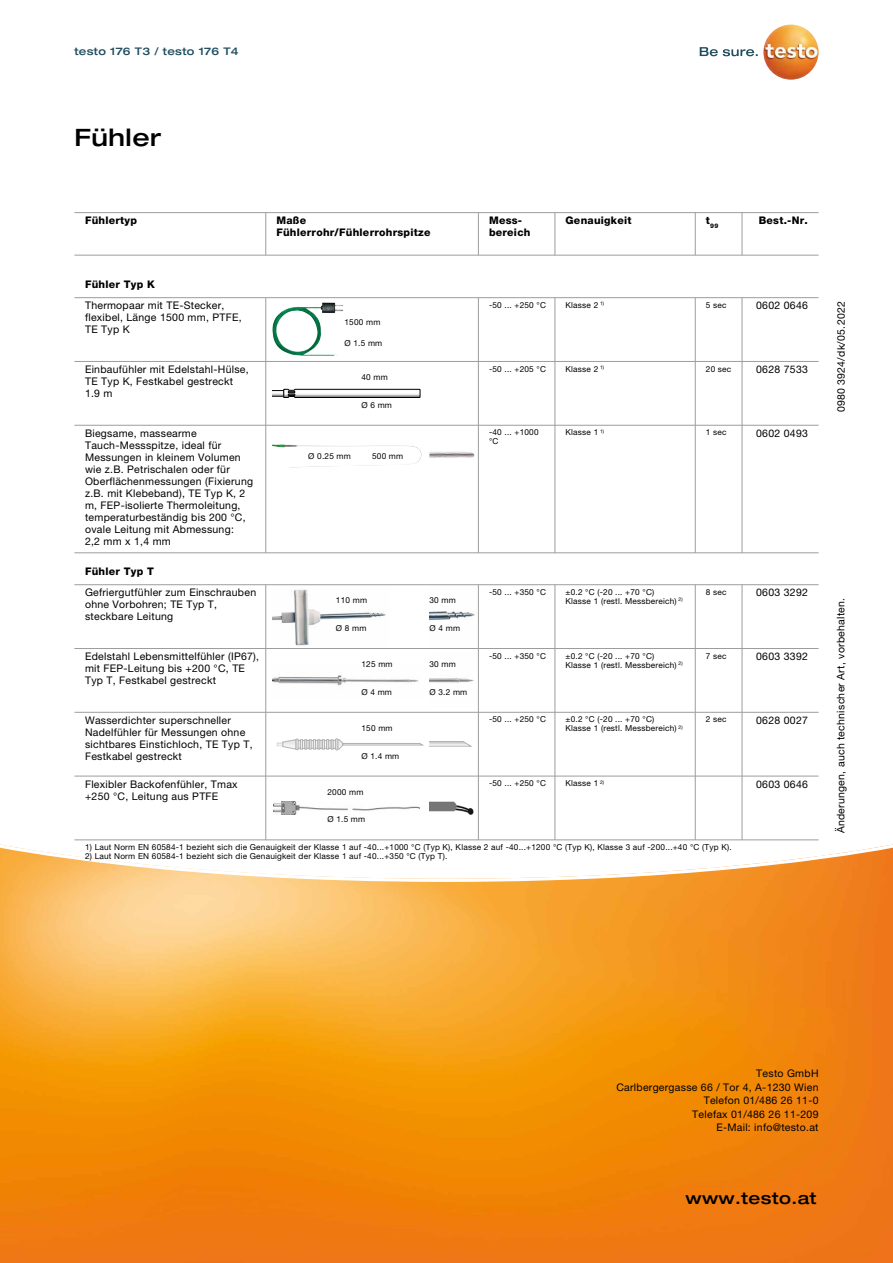
<style>
.page{position:relative;width:893px;height:1263px;background:#fff}
.page>*{position:absolute;margin:0;border:0;box-sizing:border-box;transform-origin:0 0}
.t1{font:500 expanded 24px "Helvetica Neue LTW1 G";letter-spacing:.025em;color:#000}
.t2{font:500 expanded 16.5px "Helvetica Neue LTW1 G";letter-spacing:.025em;color:#000}
.t3{font:10.5px/12px "Helvetica Neue LTW1 G";letter-spacing:.025em;color:#000}
.t4{font:800 10.5px/12px "Helvetica Neue LTW1 G";letter-spacing:.025em;color:#000}
.t5{font:500 expanded 10.5px "Helvetica Neue LTW1 G";letter-spacing:.025em;color:#1f4d5e}
.t6{font:8.25px/9px "Helvetica Neue LTW1 G";letter-spacing:.025em;color:#000}
.t7{font:800 6.3px "Helvetica Neue LTW1 G";color:#000}
</style>
<div class="page">
<svg style="left:0;top:840px;width:893px;height:423px;background:#f49d2f"></svg>
<svg style="left:272px;top:389px;width:148px;height:9px"></svg>
<img style="left:272px;top:444px;width:150px;height:24px">
<img style="left:429px;top:451px;width:49px;height:7px">
<img style="left:272px;top:589px;width:114px;height:57px">
<img style="left:272px;top:675px;width:147px;height:11px">
<svg style="left:277px;top:739px;width:146px;height:11px"></svg>
<img style="left:429px;top:611px;width:46px;height:9px">
<img style="left:429px;top:678px;width:45px;height:5px">
<svg style="left:429px;top:741px;width:42px;height:5px"></svg>
<img style="left:273px;top:802px;width:146px;height:12px">
<img style="left:273px;top:305px;width:49px;height:21px">
<svg style="left:700px;top:47px;width:58px;height:9px"></svg>
<img style="left:763px;top:24px;width:56px;height:56px;border-radius:28px">
<img style="left:429px;top:796px;width:49px;height:24px">
<hr style="left:74px;top:212px;width:745px;height:1px;background:#9d9d9c">
<hr style="left:265px;top:213px;width:1px;height:42px;background:#9d9d9c">
<hr style="left:478px;top:213px;width:1px;height:42px;background:#9d9d9c">
<hr style="left:555px;top:213px;width:1px;height:42px;background:#9d9d9c">
<hr style="left:695px;top:213px;width:1px;height:42px;background:#9d9d9c">
<hr style="left:742px;top:213px;width:1px;height:42px;background:#9d9d9c">
<hr style="left:74px;top:255px;width:745px;height:1px;background:#9d9d9c">
<hr style="left:74px;top:297px;width:745px;height:1px;background:#9d9d9c">
<hr style="left:265px;top:298px;width:1px;height:63px;background:#9d9d9c">
<hr style="left:478px;top:298px;width:1px;height:63px;background:#9d9d9c">
<hr style="left:555px;top:298px;width:1px;height:63px;background:#9d9d9c">
<hr style="left:695px;top:298px;width:1px;height:63px;background:#9d9d9c">
<hr style="left:742px;top:298px;width:1px;height:63px;background:#9d9d9c">
<hr style="left:74px;top:361px;width:745px;height:1px;background:#9d9d9c">
<hr style="left:265px;top:361px;width:1px;height:64px;background:#9d9d9c">
<hr style="left:478px;top:361px;width:1px;height:64px;background:#9d9d9c">
<hr style="left:555px;top:361px;width:1px;height:64px;background:#9d9d9c">
<hr style="left:695px;top:361px;width:1px;height:64px;background:#9d9d9c">
<hr style="left:742px;top:361px;width:1px;height:64px;background:#9d9d9c">
<hr style="left:74px;top:552px;width:745px;height:1px;background:#9d9d9c">
<hr style="left:74px;top:425px;width:745px;height:1px;background:#9d9d9c">
<hr style="left:265px;top:425px;width:1px;height:128px;background:#9d9d9c">
<hr style="left:478px;top:425px;width:1px;height:128px;background:#9d9d9c">
<hr style="left:555px;top:425px;width:1px;height:128px;background:#9d9d9c">
<hr style="left:695px;top:425px;width:1px;height:128px;background:#9d9d9c">
<hr style="left:742px;top:425px;width:1px;height:128px;background:#9d9d9c">
<hr style="left:74px;top:584px;width:745px;height:1px;background:#9d9d9c">
<hr style="left:265px;top:585px;width:1px;height:63px;background:#9d9d9c">
<hr style="left:478px;top:585px;width:1px;height:63px;background:#9d9d9c">
<hr style="left:555px;top:585px;width:1px;height:63px;background:#9d9d9c">
<hr style="left:695px;top:585px;width:1px;height:63px;background:#9d9d9c">
<hr style="left:742px;top:585px;width:1px;height:63px;background:#9d9d9c">
<hr style="left:74px;top:648px;width:745px;height:1px;background:#9d9d9c">
<hr style="left:265px;top:648px;width:1px;height:64px;background:#9d9d9c">
<hr style="left:478px;top:648px;width:1px;height:64px;background:#9d9d9c">
<hr style="left:555px;top:648px;width:1px;height:64px;background:#9d9d9c">
<hr style="left:695px;top:648px;width:1px;height:64px;background:#9d9d9c">
<hr style="left:742px;top:648px;width:1px;height:64px;background:#9d9d9c">
<hr style="left:74px;top:712px;width:745px;height:1px;background:#9d9d9c">
<hr style="left:265px;top:712px;width:1px;height:64px;background:#9d9d9c">
<hr style="left:478px;top:712px;width:1px;height:64px;background:#9d9d9c">
<hr style="left:555px;top:712px;width:1px;height:64px;background:#9d9d9c">
<hr style="left:695px;top:712px;width:1px;height:64px;background:#9d9d9c">
<hr style="left:742px;top:712px;width:1px;height:64px;background:#9d9d9c">
<hr style="left:74px;top:839px;width:745px;height:1px;background:#9d9d9c">
<hr style="left:74px;top:776px;width:745px;height:1px;background:#9d9d9c">
<hr style="left:265px;top:776px;width:1px;height:64px;background:#9d9d9c">
<hr style="left:478px;top:776px;width:1px;height:64px;background:#9d9d9c">
<hr style="left:555px;top:776px;width:1px;height:64px;background:#9d9d9c">
<hr style="left:695px;top:776px;width:1px;height:64px;background:#9d9d9c">
<hr style="left:742px;top:776px;width:1px;height:64px;background:#9d9d9c">
<p class="t5" style="left:74px;top:44px;width:166px">testo 176 T3 / testo 176 T4</p>
<h1 class="t1" style="left:74px;top:122px;width:89px">Fühler</h1>
<p class="t4" style="left:85px;top:215px;width:54px">Fühlertyp</p>
<p class="t4" style="left:276px;top:215px;width:156px">Maße<br>Fühlerrohr/Fühlerrohrspitze</p>
<p class="t4" style="left:489px;top:215px;width:43px">Mess&shy;bereich</p>
<p class="t4" style="left:566px;top:215px;width:68px">Genauigkeit</p>
<p class="t7" style="left:706px;top:222px;width:14px"><sup>t</sup>99</p>
<p class="t4" style="left:759px;top:215px;width:51px">Best.-Nr.</p>
<p class="t4" style="left:85px;top:278px;width:71px">Fühler Typ K</p>
<p class="t3" style="left:85px;top:300px;width:158px">Thermopaar mit TE-Stecker, flexibel, Länge 1500 mm, PTFE,<br>TE Typ K</p>
<p class="t6" style="left:489px;top:300px;width:58px">-50 ... +250 °C</p>
<p class="t6" style="left:566px;top:300px;width:40px">Klasse 2 <sup>1)</sup></p>
<p class="t6" style="left:706px;top:300px;width:22px">5 sec</p>
<p class="t3" style="left:756px;top:300px;width:53px">0602 0646</p>
<p class="t6" style="left:344px;top:317px;width:37px">1500 mm</p>
<p class="t6" style="left:344px;top:339px;width:39px">Ø 1.5 mm</p>
<p class="t3" style="left:85px;top:363px;width:165px">Einbaufühler mit Edelstahl-Hülse,<br>TE Typ K, Festkabel gestreckt<br>1.9 m</p>
<p class="t6" style="left:489px;top:364px;width:58px">-50 ... +205 °C</p>
<p class="t6" style="left:566px;top:364px;width:40px">Klasse 2 <sup>1)</sup></p>
<p class="t6" style="left:706px;top:364px;width:27px">20 sec</p>
<p class="t3" style="left:756px;top:363px;width:53px">0628 7533</p>
<p class="t6" style="left:361px;top:373px;width:28px">40 mm</p>
<p class="t6" style="left:361px;top:400px;width:32px">Ø 6 mm</p>
<p class="t3" style="left:85px;top:427px;width:170px">Biegsame, massearme<br>Tauch-Messspitze, ideal für<br>Messungen in kleinem Volumen wie z.B. Petrischalen oder für<br>Oberflächenmessungen (Fixierung z.B. mit Klebeband), TE Typ K, 2 m, FEP-isolierte Thermoleitung, temperaturbeständig bis 200 °C, ovale Leitung mit Abmessung:<br>2,2 mm x 1,4 mm</p>
<p class="t6" style="left:489px;top:428px;width:51px">-40 ... +1000 °C</p>
<p class="t6" style="left:566px;top:428px;width:40px">Klasse 1 <sup>1)</sup></p>
<p class="t6" style="left:706px;top:428px;width:22px">1 sec</p>
<p class="t3" style="left:756px;top:427px;width:53px">0602 0493</p>
<p class="t6" style="left:308px;top:451px;width:44px">Ø 0.25 mm</p>
<p class="t6" style="left:372px;top:451px;width:33px">500 mm</p>
<p class="t4" style="left:85px;top:565px;width:71px">Fühler Typ T</p>
<p class="t3" style="left:85px;top:587px;width:173px">Gefriergutfühler zum Einschrauben ohne Vorbohren; TE Typ T, steckbare Leitung</p>
<p class="t6" style="left:489px;top:587px;width:58px">-50 ... +350 °C</p>
<p class="t6" style="left:566px;top:587px;width:119px">±0.2 °C (-20 ... +70 °C)<br>Klasse 1 (restl. Messbereich) <sup>2)</sup></p>
<p class="t6" style="left:706px;top:587px;width:22px">8 sec</p>
<p class="t3" style="left:756px;top:587px;width:53px">0603 3292</p>
<p class="t6" style="left:336px;top:596px;width:33px">110 mm</p>
<p class="t6" style="left:429px;top:596px;width:28px">30 mm</p>
<p class="t6" style="left:336px;top:623px;width:32px">Ø 8 mm</p>
<p class="t6" style="left:429px;top:623px;width:32px">Ø 4 mm</p>
<p class="t3" style="left:85px;top:650px;width:176px">Edelstahl Lebensmittelfühler (IP67), mit FEP-Leitung bis +200 °C, TE<br>Typ T, Festkabel gestreckt</p>
<p class="t3" style="left:85px;top:714px;width:169px">Wasserdichter superschneller<br>Nadelfühler für Messungen ohne sichtbares Einstichloch, TE Typ T,<br>Festkabel gestreckt</p>
<p class="t6" style="left:361px;top:660px;width:33px">125 mm</p>
<p class="t6" style="left:429px;top:660px;width:28px">30 mm</p>
<p class="t6" style="left:361px;top:687px;width:32px">Ø 4 mm</p>
<p class="t6" style="left:429px;top:687px;width:39px">Ø 3.2 mm</p>
<p class="t6" style="left:361px;top:723px;width:33px">150 mm</p>
<p class="t6" style="left:361px;top:751px;width:39px">Ø 1.4 mm</p>
<p class="t6" style="left:489px;top:651px;width:58px">-50 ... +350 °C</p>
<p class="t6" style="left:489px;top:715px;width:58px">-50 ... +250 °C</p>
<p class="t6" style="left:566px;top:651px;width:119px">±0.2 °C (-20 ... +70 °C)<br>Klasse 1 (restl. Messbereich) <sup>2)</sup></p>
<p class="t6" style="left:566px;top:715px;width:119px">±0.2 °C (-20 ... +70 °C)<br>Klasse 1 (restl. Messbereich) <sup>2)</sup></p>
<p class="t6" style="left:706px;top:651px;width:22px">7 sec</p>
<p class="t6" style="left:706px;top:715px;width:22px">2 sec</p>
<p class="t3" style="left:756px;top:650px;width:53px">0603 3392</p>
<p class="t3" style="left:756px;top:714px;width:53px">0628 0027</p>
<p class="t3" style="left:85px;top:778px;width:154px">Flexibler Backofenfühler, Tmax +250 °C, Leitung aus PTFE</p>
<p class="t6" style="left:489px;top:779px;width:58px">-50 ... +250 °C</p>
<p class="t6" style="left:566px;top:779px;width:40px">Klasse 1 <sup>2)</sup></p>
<p class="t3" style="left:756px;top:778px;width:53px">0603 0646</p>
<p class="t6" style="left:327px;top:787px;width:37px">2000 mm</p>
<p class="t6" style="left:327px;top:815px;width:39px">Ø 1.5 mm</p>
<p class="t6" style="left:85px;top:842px;width:648px">1) Laut Norm EN 60584-1 bezieht sich die Genauigkeit der Klasse 1 auf -40...+1000 °C (Typ K), Klasse 2 auf -40...+1200 °C (Typ K), Klasse 3 auf -200...+40 °C (Typ K).</p>
<p class="t6" style="left:85px;top:851px;width:364px">2) Laut Norm EN 60584-1 bezieht sich die Genauigkeit der Klasse 1 auf -40...+350 °C (Typ T).</p>
<p class="t3" style="left:835px;top:412px;width:113px;rotate:-90deg">0980 3924/dk/05.2022</p>
<p class="t3" style="left:835px;top:833px;width:237px;rotate:-90deg">Änderungen, auch technischer Art, vorbehalten.</p>
<p class="t3" style="left:616px;top:1066px;width:204px;line-height:13.5px;text-align:right">Testo GmbH<br>Carlbergergasse 66 / Tor 4, A-1230 Wien<br>Telefon 01/486 26 11-0<br>Telefax 01/486 26 11-209<br>E-Mail: info@testo.at</p>
<h2 class="t2" style="left:685px;top:1187px;width:133px">www.testo.at</h2>
</div>
